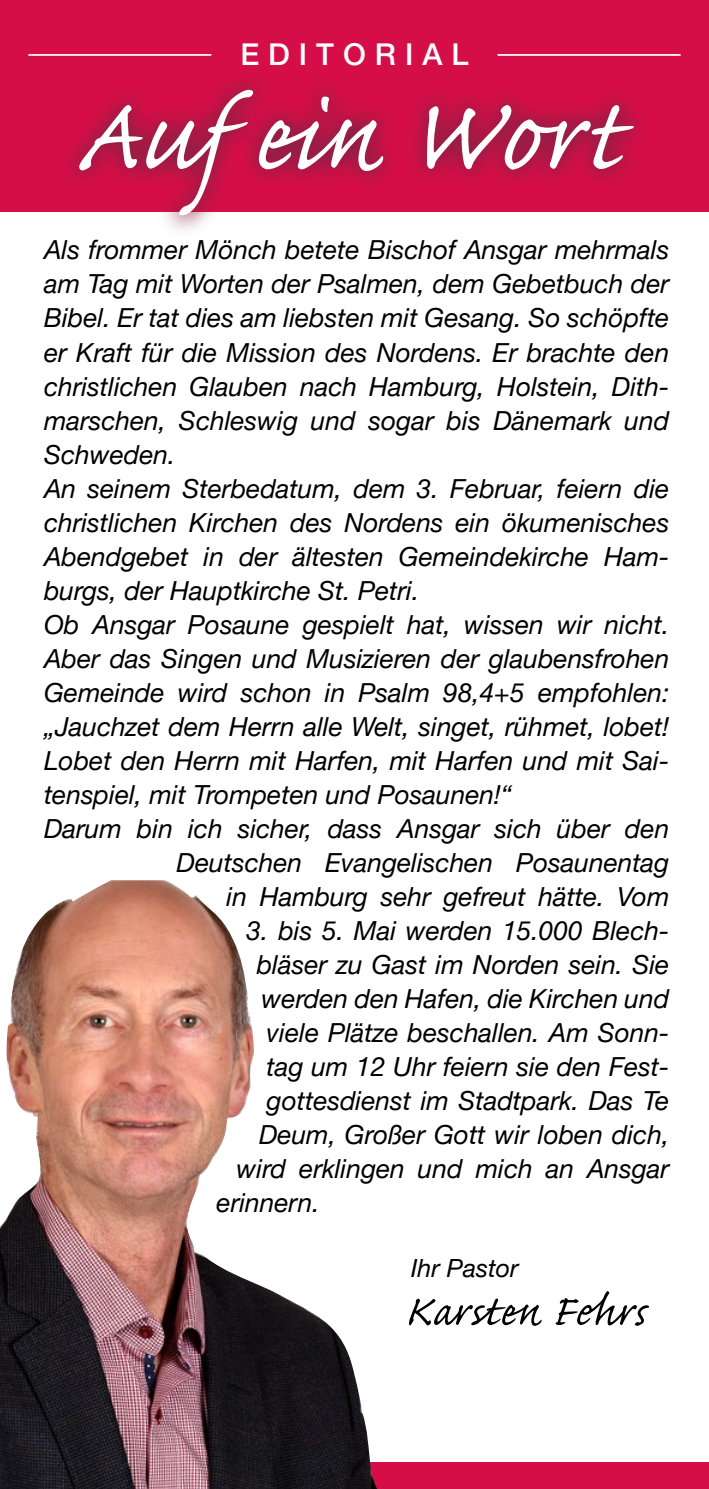
<style>
.page{position:relative;width:709px;height:1489px;background:#fff}
.page>*{position:absolute;margin:0;border:0;box-sizing:border-box;transform-origin:0 0}
.t1{font:132.5px "Caflisch Script Pro";color:#fff}
.t2{font:55px "Caflisch Script Pro";color:#000}
.t3{font:500 30px "Helvetica Neue LT Pro";letter-spacing:.3em;color:#fff}
.t4{font:italic 26.25px "Helvetica Neue LT Pro";color:#000}
.t5{font:italic 25px "Helvetica Neue LT Pro";color:#000}
</style>
<div class="page">
<div style="left:0;top:0;width:709px;height:211px;background:#d60e47"></div>
<hr style="left:28px;top:54px;width:183px;height:2px;background:#fff">
<hr style="left:497px;top:54px;width:183px;height:2px;background:#fff">
<svg style="left:57px;top:79px;width:598px;height:152px"></svg>
<div style="left:0;top:1461px;width:709px;height:27px;background:#d60e47"></div>
<img style="left:0;top:880px;width:377px;height:608px">
<p class="t3" style="left:240px;top:36px;width:230px">EDITORIAL</p>
<h1 class="t1" style="left:75px;top:67px;width:547px">Auf ein Wort</h1>
<p class="t4" style="left:44px;top:234px;width:626px">Als frommer Mönch betete Bischof Ansgar mehrmals</p>
<p class="t4" style="left:44px;top:268px;width:627px">am Tag mit Worten der Psalmen, dem Gebetbuch der</p>
<p class="t4" style="left:44px;top:302px;width:627px">Bibel. Er tat dies am liebsten mit Gesang. So schöpfte</p>
<p class="t4" style="left:44px;top:336px;width:626px">er Kraft für die Mission des Nordens. Er brachte den</p>
<p class="t4" style="left:44px;top:370px;width:627px">christlichen Glauben nach Hamburg, Holstein, Dith-</p>
<p class="t4" style="left:44px;top:404px;width:627px">marschen, Schleswig und sogar bis Dänemark und</p>
<p class="t4" style="left:44px;top:438px;width:133px">Schweden.</p>
<p class="t4" style="left:44px;top:472px;width:627px">An seinem Sterbedatum, dem 3. Februar, feiern die</p>
<p class="t4" style="left:44px;top:506px;width:626px">christlichen Kirchen des Nordens ein ökumenisches</p>
<p class="t4" style="left:44px;top:540px;width:626px">Abendgebet in der ältesten Gemeindekirche Ham-</p>
<p class="t4" style="left:44px;top:574px;width:377px">burgs, der Hauptkirche St. Petri.</p>
<p class="t4" style="left:44px;top:608px;width:626px">Ob Ansgar Posaune gespielt hat, wissen wir nicht.</p>
<p class="t4" style="left:44px;top:642px;width:627px">Aber das Singen und Musizieren der glaubensfrohen</p>
<p class="t4" style="left:44px;top:676px;width:627px">Gemeinde wird schon in Psalm 98,4+5 empfohlen:</p>
<p class="t4" style="left:44px;top:710px;width:627px">„Jauchzet dem Herrn alle Welt, singet, rühmet, lobet!</p>
<p class="t4" style="left:44px;top:744px;width:626px">Lobet den Herrn mit Harfen, mit Harfen und mit Sai-</p>
<p class="t4" style="left:44px;top:778px;width:469px">tenspiel, mit Trompeten und Posaunen!“</p>
<p class="t4" style="left:44px;top:812px;width:626px">Darum bin ich sicher, dass Ansgar sich über den</p>
<p class="t4" style="left:177px;top:846px;width:494px">Deutschen Evangelischen Posaunentag</p>
<p class="t4" style="left:227px;top:880px;width:444px">in Hamburg sehr gefreut hätte. Vom</p>
<p class="t4" style="left:247px;top:914px;width:424px">3. bis 5. Mai werden 15.000 Blech-</p>
<p class="t4" style="left:257px;top:948px;width:414px">bläser zu Gast im Norden sein. Sie</p>
<p class="t4" style="left:262px;top:982px;width:409px">werden den Hafen, die Kirchen und</p>
<p class="t4" style="left:267px;top:1016px;width:404px">viele Plätze beschallen. Am Sonn-</p>
<p class="t4" style="left:267px;top:1050px;width:404px">tag um 12 Uhr feiern sie den Fest-</p>
<p class="t4" style="left:267px;top:1084px;width:404px">gottesdienst im Stadtpark. Das Te</p>
<p class="t4" style="left:259px;top:1118px;width:412px">Deum, Großer Gott wir loben dich,</p>
<p class="t4" style="left:237px;top:1152px;width:434px">wird erklingen und mich an Ansgar</p>
<p class="t4" style="left:217px;top:1186px;width:105px">erinnern.</p>
<p class="t5" style="left:411px;top:1252px;width:109px">Ihr Pastor</p>
<h2 class="t2" style="left:404px;top:1282px;width:245px">Karsten Fehrs</h2>
</div>
